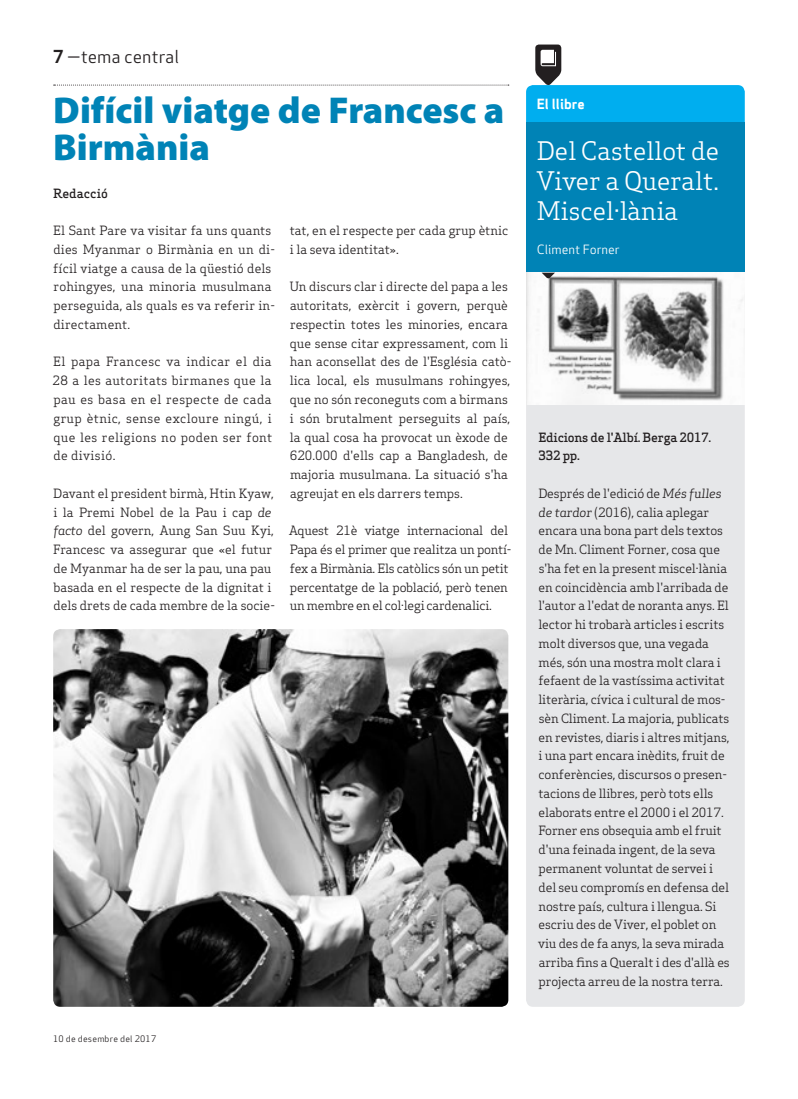
<style>
.page{position:relative;width:798px;height:1099px;background:#fff}
.page>*{position:absolute;margin:0;border:0;box-sizing:border-box;transform-origin:0 0}
.Titulars{font:900 37.5px/37.5px "Myriad Pro";color:#0083b6}
.Subtitol_Secció{font:25px/30px "Apex Serif";color:#fff;text-align:justify}
.Capçalera{font:17.5px "Apex Sans Book T";color:#231f20}
.Titular_Secció_Petit{font:13.75px "Apex Sans Bold T";color:#fff}
.Text_General{font:12.5px/18.8px "Apex Serif";letter-spacing:-.01em;color:#231f20}
.Text_General-2{font:12.5px/18.8px "Apex Serif";letter-spacing:.01em;color:#231f20}
.Text_General-3{font:500 12.5px/18.8px "Apex Serif";letter-spacing:-.02em;color:#231f20}
.Titulars-2{font:12.5px "Apex Sans Book T";color:#fff}
.Autors{font:500 12.5px "Apex Serif";color:#231f20}
.Data_Peu{font:8.75px "Apex Sans Book T";letter-spacing:.02em;color:#231f20}
.s1{font-family:"Apex Sans Bold T"}
.s2{font-style:italic}
</style>
<div class="page">
<svg style="left:54px;top:85px;width:454px;height:1px"></svg>
<svg style="left:526px;top:45px;width:218px;height:78px"></svg>
<div style="left:526px;top:404px;width:218px;height:602px;background:#e6e7e9"></div>
<div style="left:526px;top:123px;width:218px;height:150px;background:#0083b6"></div>
<img style="left:526px;top:273px;width:217px;height:131px">
<svg style="left:541px;top:273px;width:13px;height:6px"></svg>
<img style="left:53px;top:629px;width:455px;height:377px">
<p class="Capçalera" style="left:53px;top:46px;width:127px"><span class="s1">7</span> —tema central</p>
<p class="Titulars" style="left:53px;top:90px;width:452px">Difícil viatge de Francesc a<br>Birmània</p>
<p class="Autors" style="left:53px;top:185px;width:56px">Redacció</p>
<p class="Text_General-2" style="left:53px;top:221px;width:223px">El Sant Pare va visitar fa uns quants dies Myanmar o Birmània en un di&shy;fícil viatge a causa de la qüestió dels rohingyes, una minoria musulmana perseguida, als quals es va referir in&shy;directament.</p>
<p class="Text_General" style="left:53px;top:352px;width:221px;text-align:justify">El papa Francesc va indicar el dia 28 a les autoritats birmanes que la pau es basa en el respecte de cada grup ètnic, sense excloure ningú, i que les religions no poden ser font de divisió.</p>
<p class="Text_General" style="left:53px;top:483px;width:223px">Davant el president birmà, Htin Kyaw, i la Premi Nobel de la Pau i cap <span class="s2">de facto</span> del govern, Aung San Suu Kyi, Francesc va assegurar que «el futur de Myanmar ha de ser la pau, una pau basada en el respecte de la dignitat i dels drets de cada membre de la socie-</p>
<p class="Text_General" style="left:289px;top:221px;width:220px">tat, en el respecte per cada grup ètnic i la seva identitat».</p>
<p class="Text_General" style="left:289px;top:277px;width:223px">Un discurs clar i directe del papa a les autoritats, exèrcit i govern, perquè respectin totes les minories, encara que sense citar expressament, com li han aconsellat des de l'Església catò&shy;lica local, els musulmans rohingyes, que no són reconeguts com a birmans i són brutalment perseguits al país, la qual cosa ha provocat un èxode de 620.000 d'ells cap a Bangladesh, de majoria musulmana. La situació s'ha agreujat en els darrers temps.</p>
<p class="Text_General" style="left:289px;top:521px;width:224px">Aquest 21è viatge internacional del Papa és el primer que realitza un pontí&shy;fex a Birmània. Els catòlics són un petit percentatge de la població, però tenen un membre en el col·legi cardenalici.</p>
<p class="Data_Peu" style="left:53px;top:1032px;width:104px">10 de desembre del 2017</p>
<p class="Titular_Secció_Petit" style="left:536px;top:95px;width:50px">El llibre</p>
<p class="Subtitol_Secció" style="left:536px;top:136px;width:184px">Del Castellot de Viver a Queralt.<br>Miscel·lània</p>
<p class="Titulars-2" style="left:536px;top:241px;width:85px">Climent Forner</p>
<p class="Text_General-3" style="left:538px;top:427px;width:174px">Edicions de l'Albí. Berga 2017.<br>332 pp.</p>
<p class="Text_General" style="left:538px;top:483px;width:193px">Després de l'edició de <span class="s2">Més fulles de tardor</span> (2016), calia aplegar encara una bona part dels textos de Mn. Climent Forner, cosa que s'ha fet en la present miscel·lània en coincidència amb l'arribada de l'autor a l'edat de noranta anys. El lector hi trobarà articles i escrits molt diversos que, una vegada més, són una mostra molt clara i fefaent de la vastíssima activitat literària, cívica i cultural de mos&shy;sèn Climent. La majoria, publicats en revistes, diaris i altres mitjans, i una part encara inèdits, fruit de conferències, discursos o presen&shy;tacions de llibres, però tots ells elaborats entre el 2000 i el 2017.</p>
<p class="Text_General" style="left:538px;top:821px;width:193px">Forner ens obsequia amb el fruit d'una feinada ingent, de la seva permanent voluntat de servei i del seu compromís en defensa del nostre país, cultura i llengua. Si escriu des de Viver, el poblet on viu des de fa anys, la seva mirada arriba fins a Queralt i des d'allà es projecta arreu de la nostra terra.</p>
</div>
